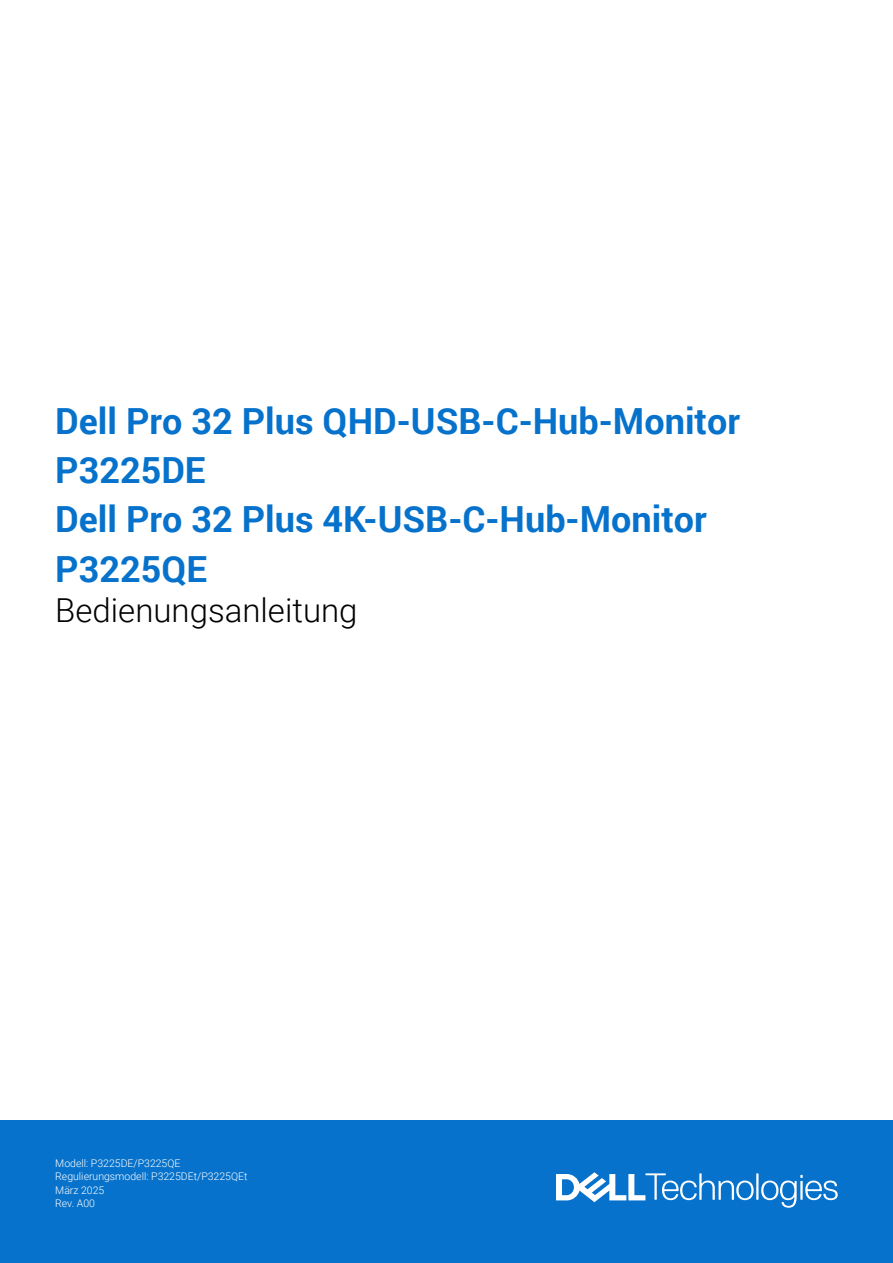
<style>
.page{position:relative;width:893px;height:1263px;background:#fff}
.page>*{position:absolute;margin:0;border:0;box-sizing:border-box;transform-origin:0 0}
.t1{font:700 36px "Roboto";color:#0672cb}
.Title_Sub{font:300 33px "Roboto";color:#000}
.Legal{font:300 10.5px "Roboto";color:#fff}
</style>
<div class="page">
<div style="left:0;top:1120px;width:893px;height:143px;background:#0672cb"></div>
<svg style="left:556px;top:1172px;width:282px;height:36px"></svg>
<h1 class="t1" style="left:55px;top:395px;width:686px">Dell Pro 32 Plus QHD-USB-C-Hub-Monitor</h1>
<h1 class="t1" style="left:55px;top:445px;width:152px">P3225DE</h1>
<h1 class="t1" style="left:55px;top:494px;width:653px">Dell Pro 32 Plus 4K-USB-C-Hub-Monitor</h1>
<h1 class="t1" style="left:55px;top:543px;width:153px">P3225QE</h1>
<p class="Title_Sub" style="left:55px;top:587px;width:304px">Bedienungsanleitung</p>
<p class="Legal" style="left:55px;top:1156px;width:127px">Modell: P3225DE/P3225QE</p>
<p class="Legal" style="left:55px;top:1169px;width:194px">Regulierungsmodell: P3225DEt/P3225QEt</p>
<p class="Legal" style="left:55px;top:1183px;width:51px">März 2025</p>
<p class="Legal" style="left:55px;top:1196px;width:41px">Rev. A00</p>
</div>
